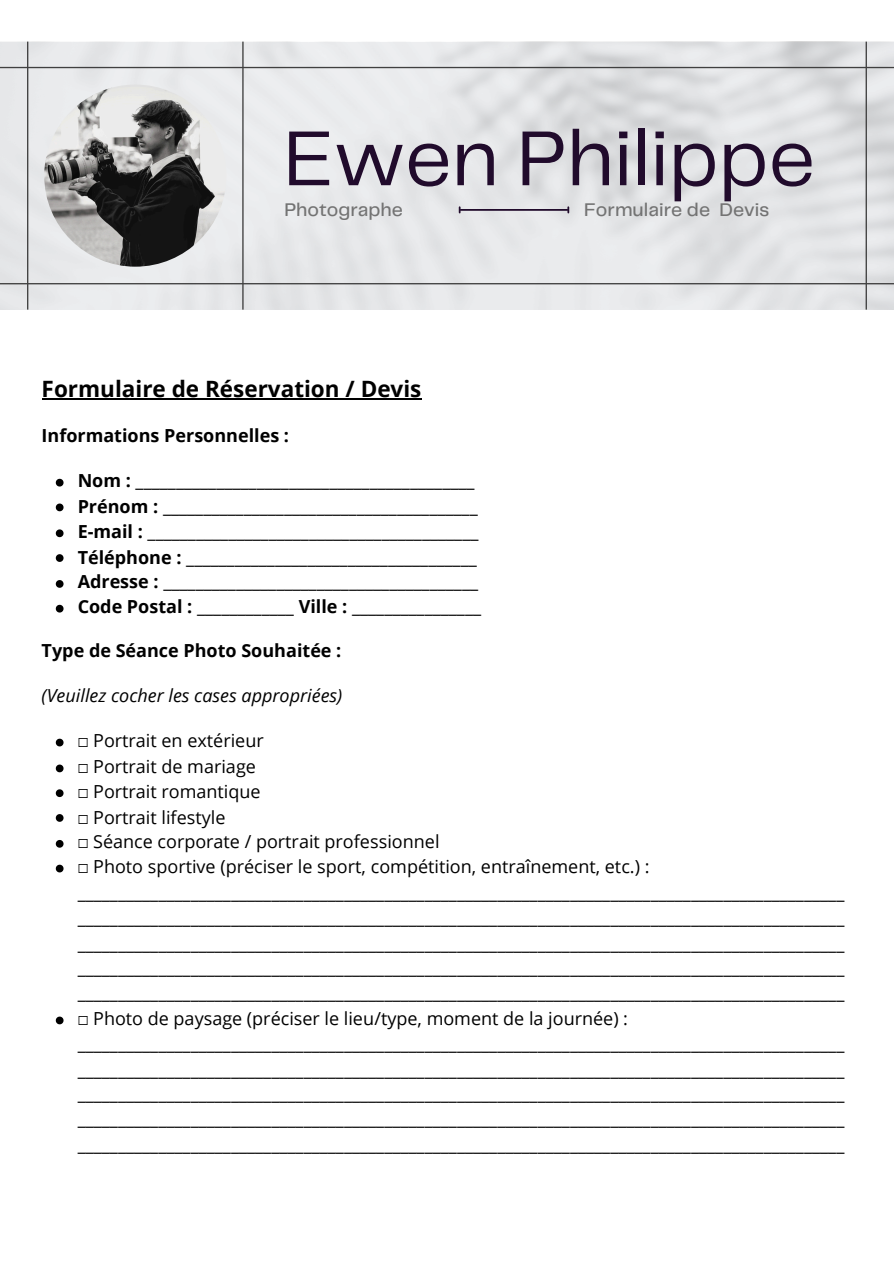
<style>
.page{position:relative;width:894px;height:1263px;background:#fff}
.page>*{position:absolute;margin:0;border:0;box-sizing:border-box;transform-origin:0 0}
.t1{font:80.7px "Telegraf";color:#210b2c}
.t2{font:700 22.5px "Open Sans";color:#000}
.t3{font:500 19.05px "Telegraf";color:#737373}
.t4{font:18px/25.2px "Open Sans";color:#000}
.t5{font:700 18px "Open Sans";color:#000}
.t6{font:italic 18px "Open Sans";color:#000}
.s1{font-weight:700}
.s2{font-family:"Free Mono"}
</style>
<div class="page">
<svg style="left:56px;top:479px;width:7px;height:7px"></svg>
<svg style="left:56px;top:504px;width:7px;height:7px"></svg>
<svg style="left:56px;top:529px;width:7px;height:8px"></svg>
<svg style="left:56px;top:554px;width:7px;height:8px"></svg>
<svg style="left:56px;top:580px;width:7px;height:8px"></svg>
<svg style="left:56px;top:605px;width:7px;height:7px"></svg>
<svg style="left:56px;top:739px;width:7px;height:7px"></svg>
<svg style="left:56px;top:765px;width:7px;height:7px"></svg>
<svg style="left:56px;top:789px;width:7px;height:8px"></svg>
<svg style="left:56px;top:814px;width:7px;height:8px"></svg>
<svg style="left:56px;top:840px;width:7px;height:8px"></svg>
<svg style="left:56px;top:865px;width:7px;height:7px"></svg>
<svg style="left:56px;top:1017px;width:7px;height:7px"></svg>
<img style="left:0;top:42px;width:893px;height:267px">
<img style="left:44px;top:85px;width:182px;height:182px;border-radius:50%">
<hr style="left:0;top:67px;width:893px;height:1px;background:#404040">
<hr style="left:460px;top:209px;width:107px;height:2px;background:#210b2c">
<svg style="left:458px;top:207px;width:2px;height:6px"></svg>
<svg style="left:567px;top:207px;width:2px;height:6px"></svg>
<hr style="left:0;top:283px;width:893px;height:1px;background:#404040">
<hr style="left:865px;top:42px;width:1px;height:267px;background:#404040">
<hr style="left:27px;top:42px;width:1px;height:267px;background:#404040">
<hr style="left:242px;top:42px;width:1px;height:267px;background:#404040">
<hr style="left:42px;top:398px;width:379px;height:1px;background:#000">
<p class="t1" style="left:283px;top:124px;width:532px">Ewen Philippe</p>
<p class="t3" style="left:284px;top:201px;width:120px">Photographe</p>
<p class="t3" style="left:584px;top:201px;width:186px">Formulaire de Devis</p>
<h1 class="t2" style="left:42px;top:373px;width:381px">Formulaire de Réservation / Devis</h1>
<h2 class="t5" style="left:42px;top:423px;width:249px">Informations Personnelles :</h2>
<p class="t4" style="left:78px;top:468px;width:398px"><span class="s1">Nom :</span> __________________________________________</p>
<p class="t4" style="left:78px;top:493px;width:401px"><span class="s1">Prénom :</span> _______________________________________</p>
<p class="t4" style="left:78px;top:518px;width:402px"><span class="s1">E-mail :</span> _________________________________________</p>
<p class="t4" style="left:78px;top:544px;width:400px"><span class="s1">Téléphone :</span> ____________________________________</p>
<p class="t4" style="left:78px;top:569px;width:402px"><span class="s1">Adresse :</span> _______________________________________</p>
<p class="t4" style="left:78px;top:594px;width:405px"><span class="s1">Code Postal :</span> ____________ <span class="s1">Ville :</span> ________________</p>
<h2 class="t5" style="left:42px;top:638px;width:301px">Type de Séance Photo Souhaitée :</h2>
<p class="t6" style="left:42px;top:683px;width:302px">(Veuillez cocher les cases appropriées)</p>
<p class="t4" style="left:78px;top:727px;width:187px"><span class="s2">☐</span> Portrait en extérieur</p>
<p class="t4" style="left:78px;top:753px;width:180px"><span class="s2">☐</span> Portrait de mariage</p>
<p class="t4" style="left:78px;top:778px;width:184px"><span class="s2">☐</span> Portrait romantique</p>
<p class="t4" style="left:78px;top:804px;width:149px"><span class="s2">☐</span> Portrait lifestyle</p>
<p class="t4" style="left:78px;top:829px;width:363px"><span class="s2">☐</span> Séance corporate / portrait professionnel</p>
<p class="t4" style="left:78px;top:853px;width:768px"><span class="s2">☐</span> Photo sportive (préciser le sport, compétition, entraînement, etc.) : _______________________________________________________________________________________________ _______________________________________________________________________________________________ _______________________________________________________________________________________________ _______________________________________________________________________________________________ _______________________________________________________________________________________________</p>
<p class="t4" style="left:78px;top:1005px;width:768px"><span class="s2">☐</span> Photo de paysage (préciser le lieu/type, moment de la journée) : _______________________________________________________________________________________________ _______________________________________________________________________________________________ _______________________________________________________________________________________________ _______________________________________________________________________________________________ _______________________________________________________________________________________________</p>
</div>
